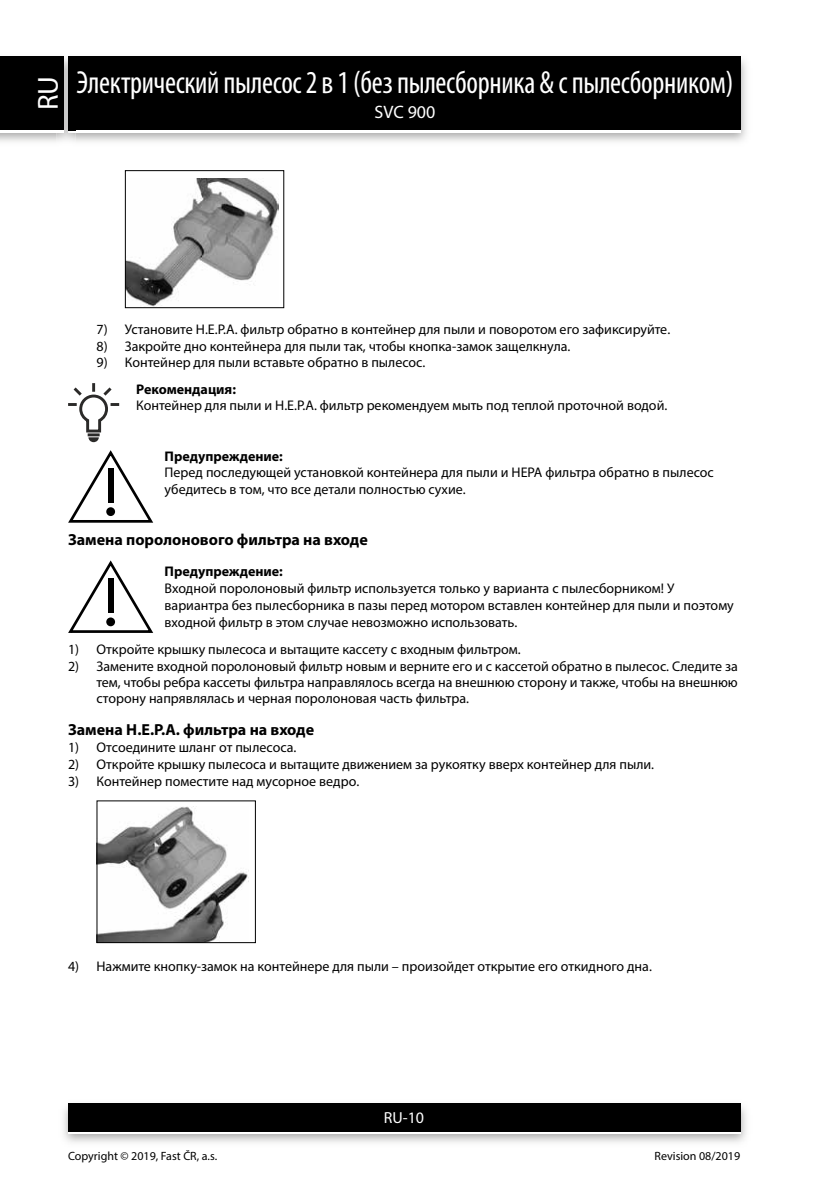
<style>
.page{position:relative;width:840px;height:1191px;background:#fff}
.page>*{position:absolute;margin:0;border:0;box-sizing:border-box;transform-origin:0 0}
.t1{font:condensed 32px "Myriad Pro";letter-spacing:-.01em;color:#fff;scale:.94 1}
.t2{font:29px "Myriad Pro";color:#fff}
.t3{font:18px "Myriad Pro";color:#fff}
.t4{font:700 16px "Myriad Pro";color:#000}
.t5{font:16px "Myriad Pro";color:#fff}
.t6{font:14px/16.8px "Myriad Pro";color:#000}
.t7{font:700 14px "Myriad Pro";color:#000}
.t8{font:12px "Myriad Pro";color:#000}
</style>
<div class="page">
<img style="left:0;top:56px;width:747px;height:86px">
<div style="left:68px;top:59px;width:672px;height:74px;background:#fff"></div>
<div style="left:68px;top:57px;width:672px;height:73px;background:#000"></div>
<img style="left:63px;top:1103px;width:684px;height:40px">
<div style="left:68px;top:1106px;width:672px;height:28px;background:linear-gradient(to right,#fff,#fff)"></div>
<div style="left:68px;top:1103px;width:672px;height:28px;background:#000"></div>
<img style="left:57px;top:56px;width:18px;height:86px">
<img style="left:68px;top:130px;width:7px;height:3px">
<svg style="left:68px;top:57px;width:7px;height:2px"></svg>
<img style="left:68px;top:59px;width:7px;height:71px">
<div style="left:0;top:59px;width:64px;height:74px;background:#fff"></div>
<div style="left:0;top:57px;width:64px;height:73px;background:#000"></div>
<img style="left:127px;top:178px;width:151px;height:128px">
<div style="left:125px;top:170px;width:159px;height:138px;border:1px solid #000"></div>
<svg style="left:68px;top:383px;width:51px;height:59px"></svg>
<svg style="left:68px;top:450px;width:85px;height:72px"></svg>
<div style="left:108px;top:468px;width:5px;height:34px;background:#000"></div>
<div style="left:106px;top:507px;width:9px;height:9px;background:#000;border-radius:50%"></div>
<svg style="left:68px;top:560px;width:85px;height:73px"></svg>
<div style="left:108px;top:578px;width:5px;height:35px;background:#000"></div>
<div style="left:106px;top:617px;width:9px;height:9px;background:#000;border-radius:50%"></div>
<img style="left:98px;top:806px;width:151px;height:135px">
<div style="left:96px;top:800px;width:160px;height:143px;border:1px solid #000"></div>
<h2 class="t2" style="left:30px;top:110px;width:36px;rotate:-90deg">RU</h2>
<h1 class="t1" style="left:76px;top:63px;width:699px">Электрический пылесос 2 в 1 (без пылесборника &amp; с пылесборником)</h1>
<p class="t3" style="left:374px;top:101px;width:62px">SVC 900</p>
<p class="t6" style="left:96px;top:320px;width:575px">7) Установите Н.Е.Р.А. фильтр обратно в контейнер для пыли и поворотом его зафиксируйте.</p>
<p class="t6" style="left:96px;top:337px;width:475px">8) Закройте дно контейнера для пыли так, чтобы кнопка-замок защелкнула.</p>
<p class="t6" style="left:96px;top:354px;width:330px">9) Контейнер для пыли вставьте обратно в пылесос.</p>
<p class="t7" style="left:136px;top:380px;width:101px">Рекомендация:</p>
<p class="t6" style="left:136px;top:397px;width:532px">Контейнер для пыли и Н.Е.Р.А. фильтр рекомендуем мыть под теплой проточной водой.</p>
<p class="t7" style="left:164px;top:447px;width:120px">Предупреждение:</p>
<p class="t6" style="left:164px;top:464px;width:550px">Перед последующей установкой контейнера для пыли и НЕРА фильтра обратно в пылесос убедитесь в том, что все детали полностью сухие.</p>
<p class="t4" style="left:68px;top:529px;width:301px">Замена поролонового фильтра на входе</p>
<p class="t7" style="left:164px;top:562px;width:120px">Предупреждение:</p>
<p class="t6" style="left:164px;top:579px;width:570px">Входной поролоновый фильтр используется только у варианта с пылесборником! У вариантра без пылесборника в пазы перед мотором вставлен контейнер для пыли и поэтому входной фильтр в этом случае невозможно использовать.</p>
<p class="t6" style="left:68px;top:641px;width:454px">1) Откройте крышку пылесоса и вытащите кассету с входным фильтром.</p>
<p class="t6" style="left:96px;top:657px;width:642px;line-height:16.2px;text-align:justify;text-indent:-28px">2) Замените входной поролоновый фильтр новым и верните его и с кассетой обратно в пылесос. Следите за тем, чтобы ребра кассеты фильтра направлялось всегда на внешнюю сторону и также, чтобы на внешнюю сторону напрявлялась и черная поролоновая часть фильтра.</p>
<p class="t4" style="left:68px;top:719px;width:247px">Замена Н.Е.Р.А. фильтра на входе</p>
<p class="t6" style="left:68px;top:739px;width:229px">1) Отсоедините шланг от пылесоса.</p>
<p class="t6" style="left:68px;top:755px;width:587px">2) Откройте крышку пылесоса и вытащите движением за рукоятку вверх контейнер для пыли.</p>
<p class="t6" style="left:68px;top:772px;width:292px">3) Контейнер поместите над мусорное ведро.</p>
<p class="t6" style="left:68px;top:958px;width:585px">4) Нажмите кнопку-замок на контейнере для пыли – произойдет открытие его откидного дна.</p>
<p class="t5" style="left:383px;top:1108px;width:42px">RU-10</p>
<p class="t8" style="left:68px;top:1148px;width:150px">Copyright © 2019, Fast ČR, a.s.</p>
<p class="t8" style="left:654px;top:1148px;width:87px">Revision 08/2019</p>
</div>
